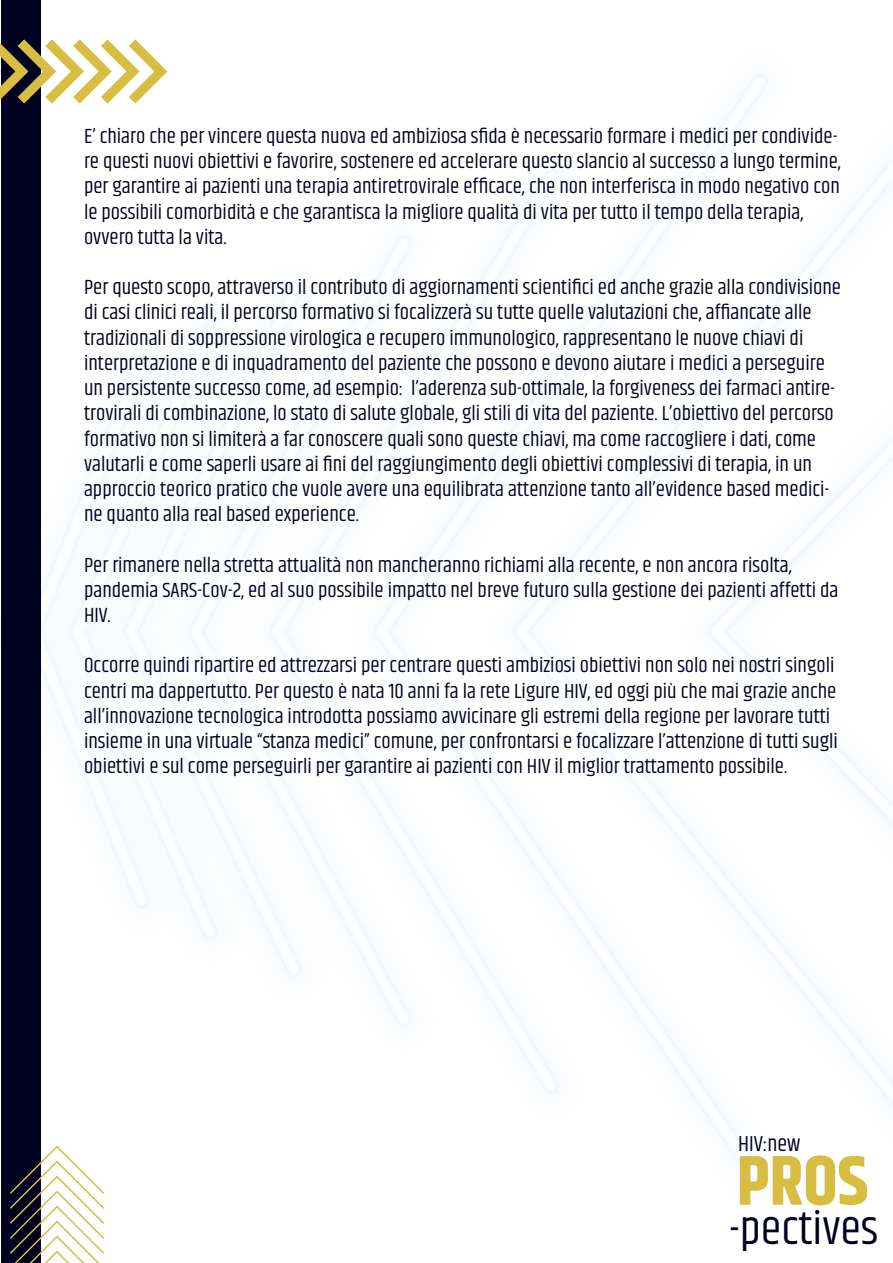
<style>
.page{position:relative;width:893px;height:1263px;background:#fff}
.page>*{position:absolute;margin:0;border:0;box-sizing:border-box;transform-origin:0 0}
.t1{font:700 70.05px "Khand";color:#d7bd42}
.t2{font:46.95px "Khand";color:#010120}
.t3{font:22.2px "Khand";color:#010120}
.t4{font:21px/25.2px "Khand";color:#010120}
</style>
<div class="page">
<svg style="left:192px;top:324px;width:16px;height:615px"></svg>
<svg style="left:273px;top:286px;width:39px;height:691px"></svg>
<svg style="left:378px;top:236px;width:73px;height:791px"></svg>
<svg style="left:517px;top:169px;width:130px;height:925px"></svg>
<svg style="left:712px;top:74px;width:181px;height:1115px"></svg>
<div style="left:1px;top:0;width:40px;height:1263px;background:#010120"></div>
<svg style="left:10px;top:1145px;width:94px;height:118px"></svg>
<svg style="left:0;top:39px;width:167px;height:65px"></svg>
<p class="t4" style="left:84px;top:125px;width:758px">E’ chiaro che per vincere questa nuova ed ambiziosa sfida è necessario formare i medici per condivide&shy;re questi nuovi obiettivi e favorire, sostenere ed accelerare questo slancio al successo a lungo termine, per garantire ai pazienti una terapia antiretrovirale efficace, che non interferisca in modo negativo con le possibili comorbidità e che garantisca la migliore qualità di vita per tutto il tempo della terapia, ovvero tutta la vita.</p>
<p class="t4" style="left:84px;top:276px;width:758px">Per questo scopo, attraverso il contributo di aggiornamenti scientifici ed anche grazie alla condivisione di casi clinici reali, il percorso formativo si focalizzerà su tutte quelle valutazioni che, affiancate alle tradizionali di soppressione virologica e recupero immunologico, rappresentano le nuove chiavi di interpretazione e di inquadramento del paziente che possono e devono aiutare i medici a perseguire un persistente successo come, ad esempio: l’aderenza sub-ottimale, la forgiveness dei farmaci antire&shy;trovirali di combinazione, lo stato di salute globale, gli stili di vita del paziente. L’obiettivo del percorso formativo non si limiterà a far conoscere quali sono queste chiavi, ma come raccogliere i dati, come valutarli e come saperli usare ai fini del raggiungimento degli obiettivi complessivi di terapia, in un approccio teorico pratico che vuole avere una equilibrata attenzione tanto all’evidence based medici&shy;ne quanto alla real based experience.</p>
<p class="t4" style="left:84px;top:553px;width:756px">Per rimanere nella stretta attualità non mancheranno richiami alla recente, e non ancora risolta, pandemia SARS-Cov-2, ed al suo possibile impatto nel breve futuro sulla gestione dei pazienti affetti da<br>HIV.</p>
<p class="t4" style="left:84px;top:654px;width:755px">Occorre quindi ripartire ed attrezzarsi per centrare questi ambiziosi obiettivi non solo nei nostri singoli centri ma dappertutto. Per questo è nata 10 anni fa la rete Ligure HIV, ed oggi più che mai grazie anche all’innovazione tecnologica introdotta possiamo avvicinare gli estremi della regione per lavorare tutti insieme in una virtuale “stanza medici” comune, per confrontarsi e focalizzare l’attenzione di tutti sugli obiettivi e sul come perseguirli per garantire ai pazienti con HIV il miglior trattamento possibile.</p>
<p class="t3" style="left:738px;top:1130px;width:64px">HIV:new</p>
<h1 class="t1" style="left:737px;top:1131px;width:133px">PROS</h1>
<h2 class="t2" style="left:729px;top:1201px;width:150px">-pectives</h2>
</div>
